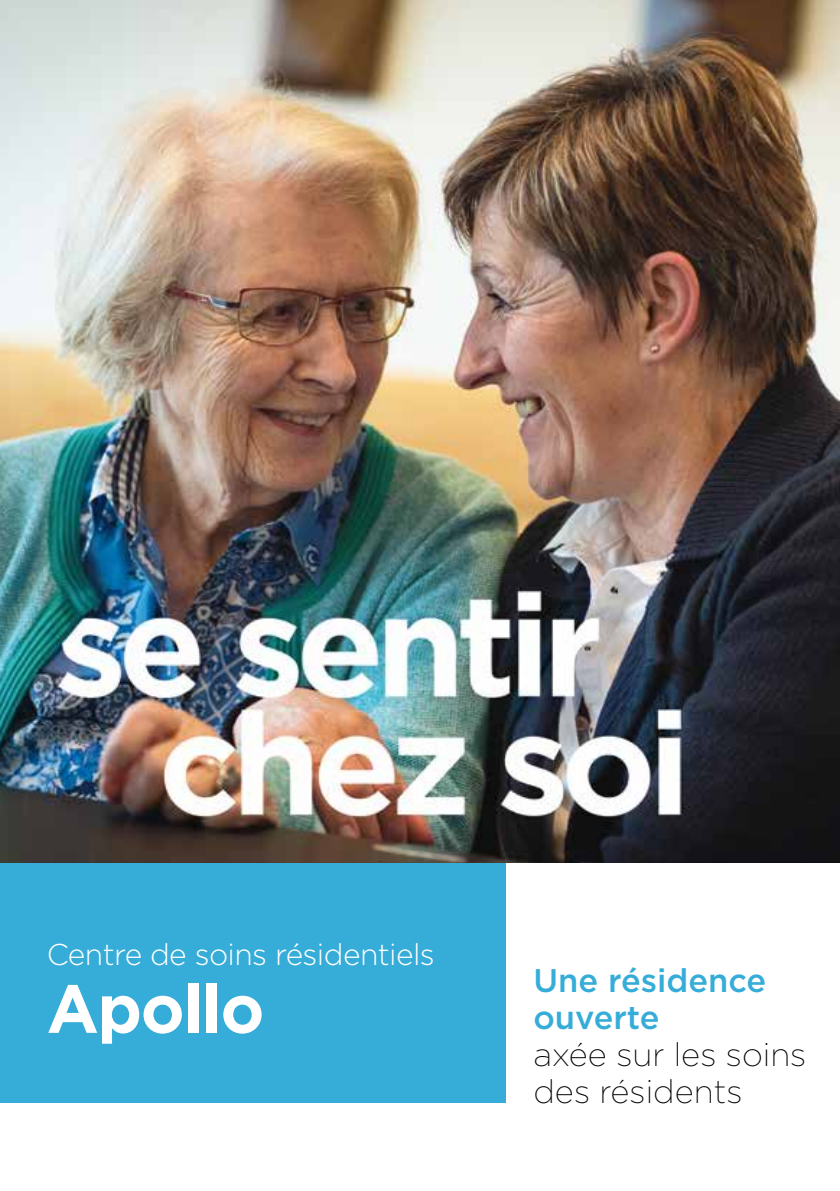
<style>
.page{position:relative;width:840px;height:1191px;background:#fff}
.page>*{position:absolute;margin:0;border:0;box-sizing:border-box;transform-origin:0 0}
.t1{font:700 68px "Gotham";letter-spacing:-.02em;color:#fff}
.t2{font:200 32.6px/37px "Gotham";color:#000}
.t3{font:500 32.6px/37px "Gotham";color:#36acd8}
.t4{font:300 30px "Gotham";letter-spacing:-.02em;color:#fff}
</style>
<div class="page">
<div style="left:0;top:863px;width:505px;height:240px;background:#36acd8"></div>
<img style="left:0;top:0;width:839px;height:863px">
<p class="t4" style="left:47px;top:935px;width:389px">Centre de soins résidentiels</p>
<h1 class="t1" style="left:47px;top:963px;width:219px">Apollo</h1>
<p class="t3" style="left:533px;top:961px;width:234px">Une résidence ouverte</p>
<p class="t2" style="left:533px;top:1035px;width:274px">axée sur les soins des résidents</p>
</div>
